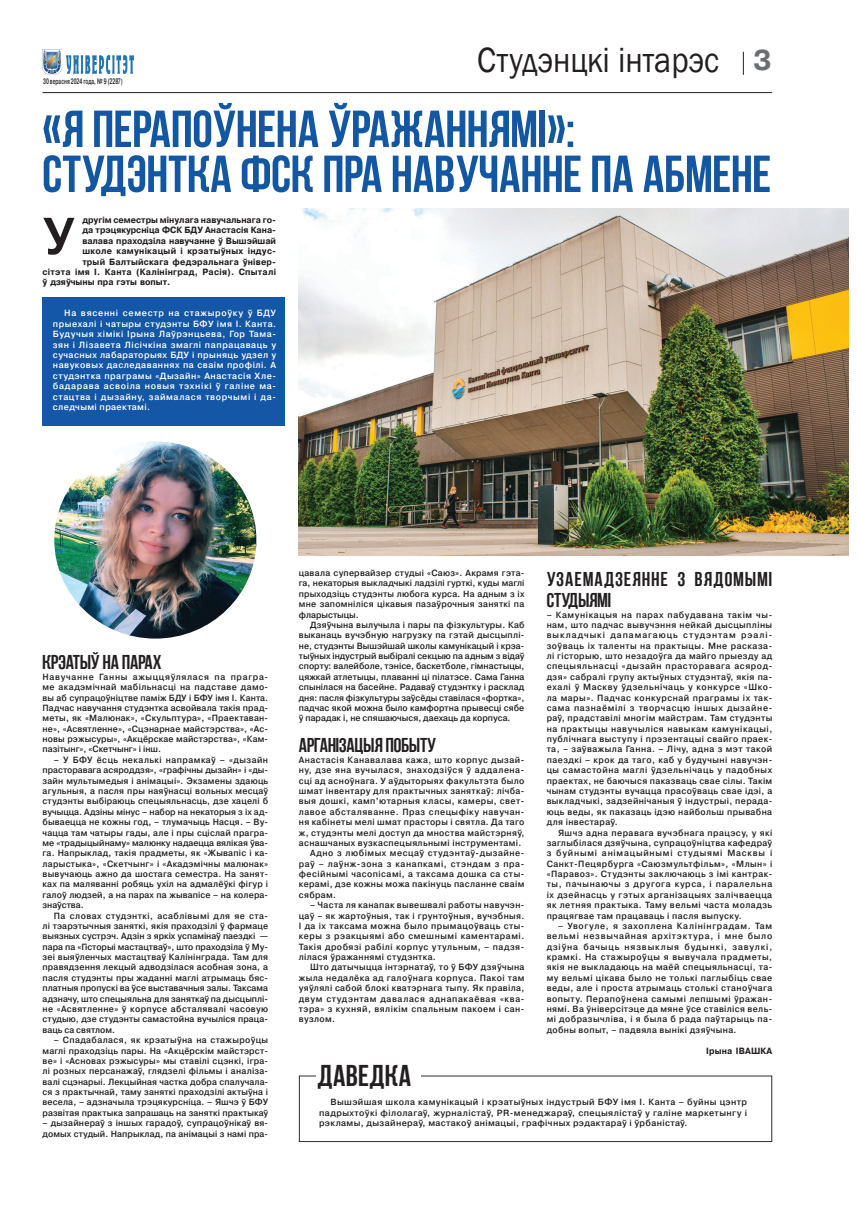
<style>
.page{position:relative;width:857px;height:1219px;background:#fff}
.page>*{position:absolute;margin:0;border:0;box-sizing:border-box;transform-origin:0 0}
.t1{font:52px/45px "AA Bebas Neue";letter-spacing:.01em;color:#1357a3}
.t2{font:500 52px "Pragmatica";color:#231f20}
.t3{font:36px "Franklin Gothic";color:#231f20;scale:.9 1}
.t4{font:30px "AA Bebas Neue";letter-spacing:.02em;color:#231f20}
.t5{font:28.6px "Pragmatica Bold Cyrillic";color:#6c6d70}
.t6{font:20px "AA Bebas Neue";color:#231f20}
.t7{font:20px/20.8px "AA Bebas Neue";letter-spacing:.065em;color:#231f20}
.t8{font:500 9px/10.4px "Pragmatica";letter-spacing:.04em;color:#231f20;text-align:justify;scale:.95 1}
.t9{font:500 9px/10.4px "Pragmatica";letter-spacing:.02em;color:#231f20;scale:.95 1}
.t10{font:500 9px/10.4px "Pragmatica";letter-spacing:.07em;color:#fff;text-align:justify}
.t11{font:500 9px/10.4px "Pragmatica";letter-spacing:.04em;color:#231f20;text-align:justify}
.t12{font:9px "Pragmatica Bold Cyrillic";color:#231f20;scale:.95 1}
.t13{font:500 9px "Pragmatica";letter-spacing:.06em;color:#231f20;scale:.95 1}
.t14{font:9px "Pragmatica Bold Cyrillic";letter-spacing:.03em;color:#231f20;scale:.95 1}
.t15{font:9px "Pragmatica Bold Cyrillic";letter-spacing:.02em;color:#231f20;scale:.95 1}
.t16{font:500 9px "Pragmatica";letter-spacing:.07em;color:#231f20;scale:.95 1}
.t17{font:500 9px "Pragmatica";letter-spacing:.065em;color:#231f20;scale:.95 1}
.t18{font:500 8px "Pragmatica";color:#231f20;scale:.6 1}
</style>
<div class="page">
<hr style="left:43px;top:92px;width:728px;height:1px;background:#231f20">
<img style="left:43px;top:50px;width:19px;height:25px">
<img style="left:67px;top:56px;width:66px;height:18px">
<svg style="left:742px;top:52px;width:1px;height:23px"></svg>
<img style="left:299px;top:208px;width:549px;height:348px">
<div style="left:299px;top:1075px;width:472px;height:67px;border:1px solid #2a2f36"></div>
<hr style="left:316px;top:1074px;width:105px;height:3px;background:#fff">
<div style="left:43px;top:297px;width:242px;height:128px;background:#1357a6"></div>
<img style="left:54px;top:441px;width:202px;height:198px">
<p class="t18" style="left:43px;top:76px;width:134px">30 верасня 2024 года, № 9 (2287)</p>
<h2 class="t3" style="left:477px;top:37px;width:270px">Студэнцкі інтарэс</h2>
<h3 class="t5" style="left:752px;top:45px;width:20px">3</h3>
<h1 class="t1" style="left:43px;top:106px;width:729px">«Я перапоўнена ўражаннямі»: студэнтка ФСК пра навучанне па абмене</h1>
<p class="t12" style="left:82px;top:215px;width:205px">другім семестры мінулага навучальнага го-</p>
<p class="t12" style="left:82px;top:226px;width:205px">да трэцякурсніца ФСК БДУ Анастасія Кана-</p>
<p class="t12" style="left:82px;top:236px;width:205px">валава праходзіла навучанне ў Вышэйшай</p>
<p class="t14" style="left:82px;top:246px;width:205px">школе камунікацый і крэатыўных індус-</p>
<p class="t15" style="left:82px;top:257px;width:205px">трый Балтыйскага федэральнага ўнівер-</p>
<p class="t14" style="left:43px;top:267px;width:247px">сітэта імя І. Канта (Калінінград, Расія). Спыталі</p>
<p class="t12" style="left:43px;top:277px;width:136px">ў дзяўчыны пра гэты вопыт.</p>
<h1 class="t2" style="left:43px;top:203px;width:33px">У</h1>
<p class="t10" style="left:53px;top:308px;width:225px;text-indent:11px">На вясенні семестр на стажыроўку ў БДУ прыехалі і чатыры студэнты БФУ імя І. Канта.<br>Будучыя хімікі Ірына Лаўрэнцьева, Гор Тама&shy;зян і Лізавета Лісічкіна змаглі папрацаваць у сучасных лабараторыях БДУ і прыняць удзел у навуковых даследаваннях па сваім профілі. А студэнтка праграмы «Дызайн» Анастасія Хле&shy;бадарава асвоіла новыя тэхнікі ў галіне ма&shy;стацтва і дызайну, займалася творчымі і да&shy;следчымі праектамі.</p>
<h3 class="t6" style="left:43px;top:651px;width:120px">Крэатыў на парах</h3>
<p class="t8" style="left:43px;top:671px;width:239px">Навучанне Ганны ажыццяўлялася па прагра&shy;ме акадэмічнай мабільнасці на падставе дамо&shy;вы аб супрацоўніцтве паміж БДУ і БФУ імя І. Канта.<br>Падчас навучання студэнтка асвойвала такія прад&shy;меты, як «Малюнак», «Скульптура», «Праектаван&shy;не», «Асвятленне», «Сцэнарнае майстэрства», «Ас&shy;новы рэжысуры», «Акцёрскае майстэрства», «Кам&shy;пазітынг», «Скетчынг» і інш.</p>
<p class="t9" style="left:43px;top:754px;width:239px;text-indent:11px">– У БФУ ёсць некалькі напрамкаў – «дызайн прасторавага асяроддзя», «графічны дызайн» і «ды&shy;зайн мультымедыя і анімацыі». Экзамены здаюць агульныя, а пасля пры наяўнасці вольных месцаў студэнты выбіраюць спецыяльнасць, дзе хацелі б вучыцца. Адзіны мінус – набор на некаторыя з іх ад&shy;бываецца не кожны год, – тлумачыць Насця. – Ву&shy;чацца там чатыры гады, але і пры сціслай прагра&shy;ме «традыцыйнаму» малюнку надаецца вялікая ўва&shy;га. Напрыклад, такія прадметы, як «Жывапіс і ка&shy;ларыстыка», «Скетчынг» і «Акадэмічны малюнак» вывучаюць ажно да шостага семестра. На занят&shy;ках па маляванні робяць ухіл на адмалёўкі фігур і галоў людзей, а на парах па жывапісе – на колера&shy;знаўства.</p>
<p class="t8" style="left:43px;top:910px;width:239px;text-indent:11px">Па словах студэнткі, асаблівымі для яе ста&shy;лі тэарэтычныя заняткі, якія праходзілі ў фармаце выязных сустрэч. Адзін з яркіх успамінаў паездкі — пара па «Гісторыі мастацтваў», што праходзіла ў Му&shy;зеі выяўленчых мастацтваў Калінінграда. Там для правядзення лекцый адводзілася асобная зона, а пасля студэнты пры жаданні маглі атрымаць бяс&shy;платныя пропускі ва ўсе выставачныя залы. Таксама адзначу, што спецыяльна для заняткаў па дысцыплі&shy;не «Асвятленне» ў корпусе абсталявалі часовую студыю, дзе студэнты самастойна вучыліся праца&shy;ваць са святлом.</p>
<p class="t8" style="left:43px;top:1035px;width:239px;text-indent:11px">– Спадабалася, як крэатыўна на стажыроўцы маглі праходзіць пары. На «Акцёрскім майстэрст&shy;ве» і «Асновах рэжысуры» мы ставілі сцэнкі, ігра&shy;лі розных персанажаў, глядзелі фільмы і аналіза&shy;валі сцэнарыі. Лекцыйная частка добра спалучала&shy;ся з практычнай, таму заняткі праходзілі актыўна і весела, – адзначыла трэцякурсніца. – Яшчэ ў БФУ развітая практыка запрашаць на заняткі практыкаў</p>
<p class="t8" style="left:43px;top:1118px;width:239px">– дызайнераў з іншых гарадоў, супрацоўнікаў вя&shy;домых студый. Напрыклад, па анімацыі з намі пра-</p>
<p class="t8" style="left:299px;top:568px;width:239px">цавала супервайзер студыі «Саюз». Акрамя гэта&shy;га, некаторыя выкладчыкі ладзілі гурткі, куды маглі прыходзіць студэнты любога курса. На адным з іх мне запомніліся цікавыя пазаўрочныя заняткі па фларыстыцы.</p>
<p class="t8" style="left:299px;top:619px;width:239px;text-indent:11px">Дзяўчына вылучыла і пары па фізкультуры. Каб выканаць вучэбную нагрузку па гэтай дысцыплі&shy;не, студэнты Вышэйшай школы камунікацый і крэа&shy;тыўных індустрый выбіралі секцыю па адным з відаў спорту: валейболе, тэнісе, баскетболе, гімнастыцы, цяжкай атлетыцы, плаванні ці пілатэсе. Сама Ганна спынілася на басейне. Радаваў студэнтку і расклад дня: пасля фізкультуры заўсёды ставілася «фортка», падчас якой можна было камфортна прывесці сябе ў парадак і, не спяшаючыся, даехаць да корпуса.</p>
<h3 class="t6" style="left:299px;top:734px;width:139px">арганізацыя побыту</h3>
<p class="t8" style="left:299px;top:754px;width:239px">Анастасія Канавалава кажа, што корпус дызай-</p>
<p class="t13" style="left:299px;top:764px;width:239px">ну, дзе яна вучылася, знаходзіўся ў аддалена-</p>
<p class="t8" style="left:299px;top:775px;width:239px">сці ад асноўнага. У аўдыторыях факультэта было</p>
<p class="t8" style="left:299px;top:786px;width:239px">шмат інвентару для практычных заняткаў: лічба-</p>
<p class="t8" style="left:299px;top:796px;width:239px">выя дошкі, камп’ютарныя класы, камеры, свет-</p>
<p class="t13" style="left:299px;top:806px;width:239px">лавое абсталяванне. Праз спецыфіку навучан-</p>
<p class="t8" style="left:299px;top:817px;width:239px">ня кабінеты мелі шмат прасторы і святла. Да таго</p>
<p class="t8" style="left:299px;top:827px;width:239px">ж, студэнты мелі доступ да мноства майстэрняў,</p>
<p class="t8" style="left:299px;top:837px;width:235px">аснашчаных вузкаспецыяльнымі інструментамі.</p>
<p class="t17" style="left:310px;top:847px;width:227px">Адно з любімых месцаў студэнтаў-дызайне-</p>
<p class="t16" style="left:299px;top:858px;width:239px">раў – лаўнж-зона з канапкамі, стэндам з пра-</p>
<p class="t8" style="left:299px;top:869px;width:239px">фесійнымі часопісамі, а таксама дошка са сты-</p>
<p class="t8" style="left:299px;top:879px;width:239px">керамі, дзе кожны можа пакінуць пасланне сваім</p>
<p class="t8" style="left:299px;top:889px;width:41px">сябрам.</p>
<p class="t8" style="left:299px;top:900px;width:239px;text-indent:11px">– Часта ля канапак вывешвалі работы навучэн&shy;цаў – як жартоўныя, так і грунтоўныя, вучэбныя.<br>І да іх таксама можна было прымацоўваць сты&shy;керы з рэакцыямі або смешнымі каментарамі.<br>Такія дробязі рабілі корпус утульным, – падзя&shy;лілася ўражаннямі студэнтка.</p>
<p class="t8" style="left:299px;top:962px;width:239px;text-indent:11px">Што датычыцца інтэрнатаў, то ў БФУ дзяўчына жыла недалёка ад галоўнага корпуса. Пакоі там уяўлялі сабой блокі кватэрнага тыпу. Як правіла, двум студэнтам давалася аднапакаёвая «ква&shy;тэра» з кухняй, вялікім спальным пакоем і сан&shy;вузлом.</p>
<h3 class="t4" style="left:317px;top:1059px;width:95px">Даведка</h3>
<h3 class="t7" style="left:546px;top:569px;width:227px">Узаемадзеянне з вядомымі студыямі</h3>
<p class="t8" style="left:546px;top:609px;width:239px;text-align:left">– Камунікацыя на парах пабудавана такім чы&shy;нам, што падчас вывучэння нейкай дысцыпліны выкладчыкі дапамагаюць студэнтам рэалі&shy;зоўваць іх таленты на практыцы. Мне расказа&shy;лі гісторыю, што незадоўга да майго прыезду ад спецыяльнасці «дызайн прасторавага асярод&shy;дзя» сабралі групу актыўных студэнтаў, якія па&shy;ехалі ў Маскву ўдзельнічаць у конкурсе «Шко&shy;ла мары». Падчас конкурснай праграмы іх так&shy;сама пазнаёмілі з творчасцю іншых дызайне&shy;раў, прадставілі многім майстрам. Там студэнты на практыцы навучыліся навыкам камунікацыі, публічнага выступу і прэзентацыі свайго праек&shy;та, – заўважыла Ганна. – Лічу, адна з мэт такой паездкі – крок да таго, каб у будучыні навучэн&shy;цы самастойна маглі ўдзельнічаць у падобных праектах, не баючыся паказваць свае сілы. Такім чынам студэнты вучацца прасоўваць свае ідэі, а выкладчыкі, задзейнічаныя ў індустрыі, перада&shy;юць веды, як паказаць ідэю найбольш прывабна для інвестараў.</p>
<p class="t8" style="left:546px;top:827px;width:239px;text-indent:11px">Яшчэ адна перавага вучэбнага працэсу, у які заглыбілася дзяўчына, супрацоўніцтва кафедраў з буйнымі анімацыйнымі студыямі Масквы і Санкт-Пецярбурга «Саюзмультфільм», «Млын» і «Паравоз». Студэнты заключаюць з імі кантрак&shy;ты, пачынаючы з другога курса, і паралельна іх дзейнасць у гэтых арганізацыях залічваецца як летняя практыка. Таму вельмі часта моладзь працягвае там працаваць і пасля выпуску.</p>
<p class="t8" style="left:546px;top:920px;width:239px;text-align:left;text-indent:11px">– Увогуле, я захоплена Калінінградам. Там вельмі незвычайная архітэктура, і мне было дзіўна бачыць нязвыклыя будынкі, завулкі, крамкі. На стажыроўцы я вывучала прадметы, якія не выкладаюць на маёй спецыяльнасці, та&shy;му вельмі цікава было не толькі паглыбіць свае веды, але і проста атрымаць столькі станоўчага вопыту. Перапоўнена самымі лепшымі ўражан&shy;нямі. Ва ўніверсітэце да мяне ўсе ставіліся вель&shy;мі добразычліва, і я была б рада паўтарыць па&shy;добны вопыт, – падвяла вынікі дзяўчына.</p>
<p class="t15" style="left:706px;top:1046px;width:71px">Ірына ІВАШКА</p>
<p class="t11" style="left:319px;top:1097px;width:429px;text-indent:11px">Вышэйшая школа камунікацый і крэатыўных індустрый БФУ імя І. Канта – буйны цэнтр падрыхтоўкі філолагаў, журналістаў, PR-менеджараў, спецыялістаў у галіне маркетынгу і рэкламы, дызайнераў, мастакоў анімацыі, графічных рэдактараў і ўрбаністаў.</p>
</div>
